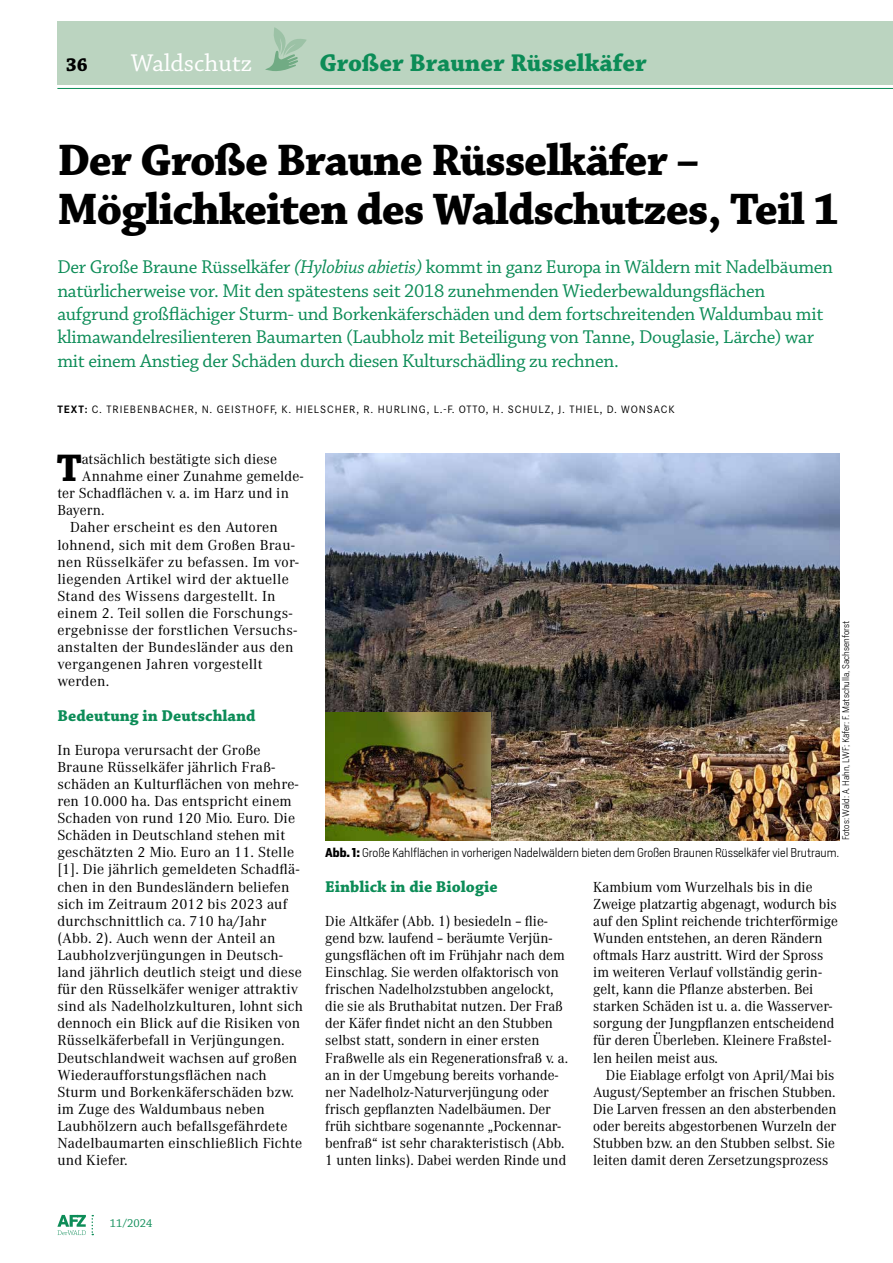
<style>
.page{position:relative;width:893px;height:1263px;background:#fff}
.page>*{position:absolute;margin:0;border:0;box-sizing:border-box;transform-origin:0 0}
.t1{font:700 46.5px/49.5px "Chaparral Pro";letter-spacing:-.025em;color:#000}
.t2{font:700 40.5px "Chaparral Pro";color:#000}
.t3{font:700 25.5px "Chaparral Pro";color:#0c8c57}
.t4{font:25.5px "Chaparral Pro";color:#fff}
.t5{font:19.5px/23.4px "Chaparral Pro";letter-spacing:-.015em;color:#0c8c57}
.t6{font:700 19.5px "Chaparral Pro";color:#000}
.t7{font:700 16.5px "Chaparral Pro";color:#0c8c57}
.t8{font:14.25px/17.1px "Corporate A";letter-spacing:.01em;color:#000}
.t9{font:300 12px "Heron Sans";letter-spacing:-.005em;color:#000}
.t10{font:12px "Chaparral Pro";color:#0c8c57}
.t11{font:10.5px "Corporate S";letter-spacing:.09em;color:#000}
.t12{font:300 9px "Heron Sans";color:#000}
.s1{font-style:italic}
.s2{font-weight:700}
</style>
<div class="page">
<div style="left:57px;top:21px;width:836px;height:64px;background:#bbd4c0"></div>
<hr style="left:57px;top:88px;width:836px;height:1px;background:#0c8c57">
<svg style="left:92px;top:1215px;width:1px;height:20px"></svg>
<svg style="left:57px;top:1215px;width:29px;height:20px"></svg>
<svg style="left:265px;top:27px;width:41px;height:44px"></svg>
<img style="left:325px;top:454px;width:515px;height:386px">
<img style="left:325px;top:712px;width:166px;height:128px">
<h3 class="t6" style="left:66px;top:53px;width:23px">36</h3>
<h3 class="t4" style="left:131px;top:49px;width:123px">Waldschutz</h3>
<h3 class="t3" style="left:319px;top:48px;width:329px">Großer Brauner Rüsselkäfer</h3>
<h1 class="t1" style="left:57px;top:137px;width:783px">Der Große Braune Rüsselkäfer –<br>Möglichkeiten des Waldschutzes, Teil 1</h1>
<p class="t5" style="left:57px;top:256px;width:777px">Der Große Braune Rüsselkäfer <span class="s1">(Hylobius abietis)</span> kommt in ganz Europa in Wäldern mit Nadelbäumen natürlicherweise vor. Mit den spätestens seit 2018 zunehmenden Wiederbewaldungsflächen aufgrund großflächiger Sturm- und Borkenkäferschäden und dem fortschreitenden Waldumbau mit klimawandelresilienteren Baumarten (Laubholz mit Beteiligung von Tanne, Douglasie, Lärche) war mit einem Anstieg der Schäden durch diesen Kulturschädling zu rechnen.</p>
<p class="t11" style="left:57px;top:403px;width:619px"><span class="s2">TEXT:</span> C. TRIEBENBACHER, N. GEISTHOFF, K. HIELSCHER, R. HURLING, L.-F. OTTO, H. SCHULZ, J. THIEL, D. WONSACK</p>
<h2 class="t2" style="left:57px;top:444px;width:26px">T</h2>
<p class="t8" style="left:82px;top:451px;width:197px">atsächlich bestätigte sich diese</p>
<p class="t8" style="left:82px;top:468px;width:223px">Annahme einer Zunahme gemelde-</p>
<p class="t8" style="left:57px;top:485px;width:233px">ter Schadflächen v. a. im Harz und in</p>
<p class="t8" style="left:57px;top:502px;width:49px">Bayern.</p>
<p class="t8" style="left:70px;top:519px;width:209px">Daher erscheint es den Autoren</p>
<p class="t8" style="left:57px;top:536px;width:239px">lohnend, sich mit dem Großen Brau-</p>
<p class="t8" style="left:57px;top:553px;width:243px">nen Rüsselkäfer zu befassen. Im vor-</p>
<p class="t8" style="left:57px;top:570px;width:233px">liegenden Artikel wird der aktuelle</p>
<p class="t8" style="left:57px;top:587px;width:220px">Stand des Wissens dargestellt. In</p>
<p class="t8" style="left:57px;top:604px;width:237px">einem 2. Teil sollen die Forschungs-</p>
<p class="t8" style="left:57px;top:622px;width:242px">ergebnisse der forstlichen Versuchs-</p>
<p class="t8" style="left:57px;top:639px;width:238px">anstalten der Bundesländer aus den</p>
<p class="t8" style="left:57px;top:656px;width:207px">vergangenen Jahren vorgestellt</p>
<p class="t8" style="left:57px;top:673px;width:53px">werden.</p>
<p class="t7" style="left:57px;top:706px;width:200px">Bedeutung in Deutschland</p>
<p class="t8" style="left:57px;top:741px;width:247px">In Europa verursacht der Große Braune Rüsselkäfer jährlich Fraß&shy;schäden an Kulturflächen von mehre&shy;ren 10.000 ha. Das entspricht einem Schaden von rund 120 Mio. Euro. Die Schäden in Deutschland stehen mit geschätzten 2 Mio. Euro an 11. Stelle [1]. Die jährlich gemeldeten Schadflä&shy;chen in den Bundesländern beliefen sich im Zeitraum 2012 bis 2023 auf durchschnittlich ca. 710 ha/Jahr (Abb. 2). Auch wenn der Anteil an Laubholzverjüngungen in Deutsch&shy;land jährlich deutlich steigt und diese für den Rüsselkäfer weniger attraktiv sind als Nadelholzkulturen, lohnt sich dennoch ein Blick auf die Risiken von Rüsselkäferbefall in Verjüngungen.<br>Deutschlandweit wachsen auf großen Wiederaufforstungsflächen nach Sturm und Borkenkäferschäden bzw. im Zuge des Waldumbaus neben Laubhölzern auch befallsgefährdete Nadelbaumarten einschließlich Fichte und Kiefer.</p>
<p class="t10" style="left:110px;top:1216px;width:44px">11/2024</p>
<p class="t12" style="left:840px;top:840px;width:221px;rotate:-90deg">Fotos: Wald: A. Hahn, LWF; Käfer: F. Matschulla, Sachsenforst</p>
<p class="t9" style="left:325px;top:845px;width:515px"><span class="s2">Abb. 1:</span> Große Kahlflächen in vorherigen Nadelwäldern bieten dem Großen Braunen Rüsselkäfer viel Brutraum.</p>
<p class="t7" style="left:325px;top:877px;width:174px">Einblick in die Biologie</p>
<p class="t8" style="left:325px;top:912px;width:244px">Die Altkäfer (Abb. 1) besiedeln – flie&shy;gend bzw. laufend – beräumte Verjün&shy;gungsflächen oft im Frühjahr nach dem Einschlag. Sie werden olfaktorisch von frischen Nadelholzstubben angelockt, die sie als Bruthabitat nutzen. Der Fraß der Käfer findet nicht an den Stubben selbst statt, sondern in einer ersten Fraßwelle als ein Regenerationsfraß v. a. an in der Umgebung bereits vorhande&shy;ner Nadelholz-Naturverjüngung oder frisch gepflanzten Nadelbäumen. Der früh sichtbare sogenannte „Pockennar&shy;benfraß“ ist sehr charakteristisch (Abb.<br>1 unten links). Dabei werden Rinde und</p>
<p class="t8" style="left:593px;top:878px;width:246px">Kambium vom Wurzelhals bis in die Zweige platzartig abgenagt, wodurch bis auf den Splint reichende trichterförmige Wunden entstehen, an deren Rändern oftmals Harz austritt. Wird der Spross im weiteren Verlauf vollständig gerin&shy;gelt, kann die Pflanze absterben. Bei starken Schäden ist u. a. die Wasserver&shy;sorgung der Jungpflanzen entscheidend für deren Überleben. Kleinere Fraßstel&shy;len heilen meist aus.</p>
<p class="t8" style="left:593px;top:1066px;width:245px;text-indent:13px">Die Eiablage erfolgt von April/Mai bis August/September an frischen Stubben.<br>Die Larven fressen an den absterbenden oder bereits abgestorbenen Wurzeln der Stubben bzw. an den Stubben selbst. Sie leiten damit deren Zersetzungsprozess</p>
</div>
